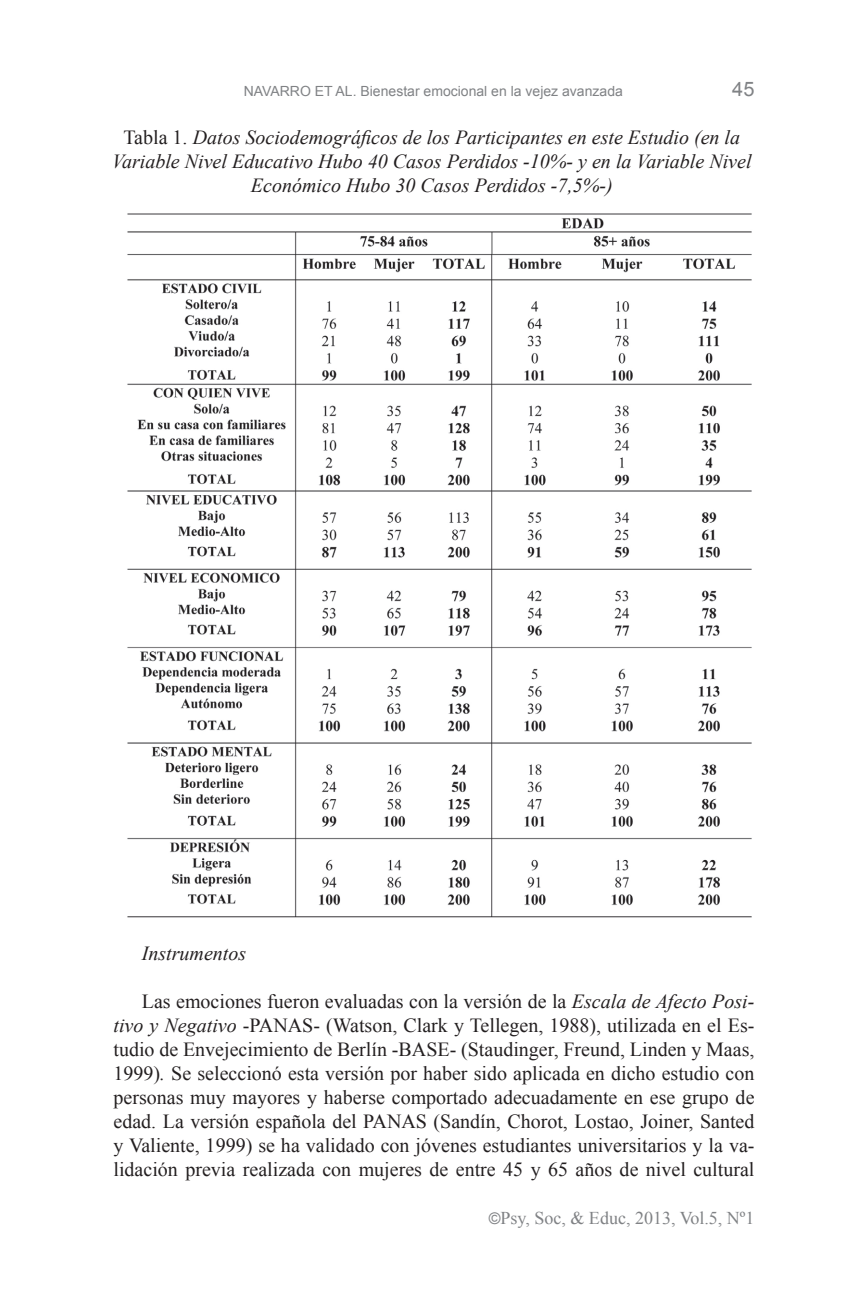
<style>
.page{position:relative;width:868px;height:1304px;background:#fff}
.page>*{position:absolute;margin:0;border:0;box-sizing:border-box;transform-origin:0 0}
.t1{font:20px/24px "Times New Roman";color:#231f20;text-align:justify}
.t2{font:italic 20px/24px "Times New Roman";color:#231f20;text-align:center}
.t3{font:20px "Arial";color:#808285}
.t4{font:18px "Times New Roman";color:#808285}
.t5{font:14px "Arial";color:#808285}
.s1{font-style:normal}
.s2{font-style:italic}
.s3{font-family:"Arial";font-size:16px}
</style>
<div class="page">
<img style="left:127px;top:213px;width:625px;height:705px">
<p class="t5" style="left:244px;top:82px;width:380px">NAVARRO ET AL. Bienestar emocional en la vejez avanzada</p>
<p class="t3" style="left:732px;top:75px;width:24px">45</p>
<p class="t2" style="left:112px;top:125px;width:641px"><span class="s1">Tabla 1.</span> Datos Sociodemográficos de los Participantes en este Estudio (en la<br>Variable Nivel Educativo Hubo 40 Casos Perdidos -10%- y en la Variable Nivel<br>Económico Hubo 30 Casos Perdidos -7,5%-)</p>
<p class="t2" style="left:142px;top:941px;width:106px">Instrumentos</p>
<p class="t1" style="left:113px;top:989px;width:642px;text-indent:28px">Las emociones fueron evaluadas con la versión de la <span class="s2">Escala de Afecto Posi&shy;tivo y Negativo</span> -PANAS- (Watson, Clark y Tellegen, 1988), utilizada en el Es&shy;tudio de Envejecimiento de Berlín -BASE- (Staudinger, Freund, Linden y Maas, 1999)<span class="s2">.</span> Se seleccionó esta versión por haber sido aplicada en dicho estudio con personas muy mayores y haberse comportado adecuadamente en ese grupo de edad. La versión española del PANAS (Sandín, Chorot, Lostao, Joiner, Santed y Valiente, 1999) se ha validado con jóvenes estudiantes universitarios y la va&shy;lidación previa realizada con mujeres de entre 45 y 65 años de nivel cultural</p>
<p class="t4" style="left:488px;top:1205px;width:267px"><span class="s3">©</span>Psy, Soc, &amp; Educ, 2013, Vol.5, Nº1</p>
</div>
